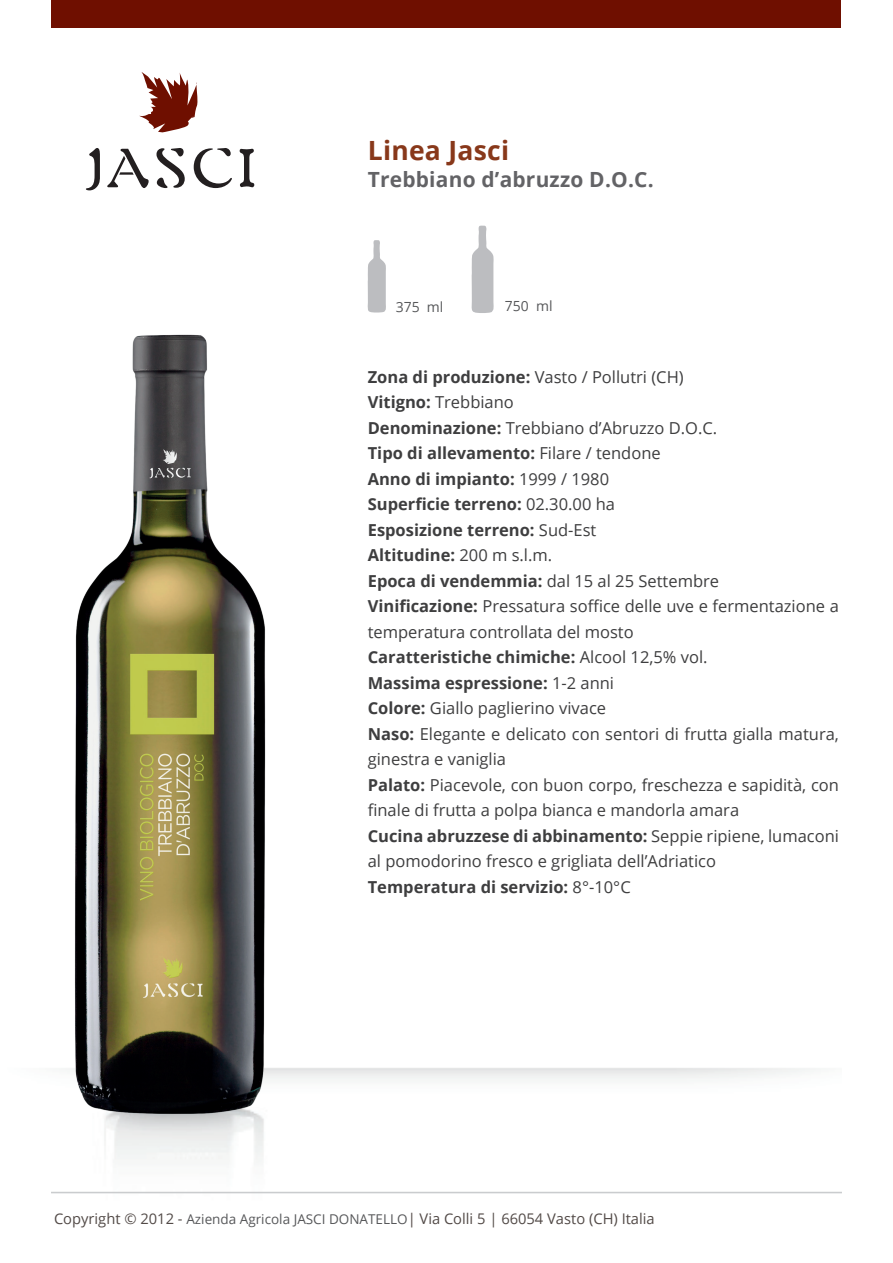
<style>
.page{position:relative;width:893px;height:1263px;background:#fff}
.page>*{position:absolute;margin:0;border:0;box-sizing:border-box;transform-origin:0 0}
.t1{font:700 26.55px "Open Sans";letter-spacing:.01em;color:#88381a}
.t2{font:700 20.85px "Open Sans";letter-spacing:.01em;color:#636366}
.t3{font:16.5px/25.5px "Open Sans";color:#3e3e3f}
.t4{font:14.7px "Open Sans";color:#524a47}
.t5{font:13.95px "Open Sans";color:#57585a}
.s1{font-weight:700}
.s2{font-size:13.5px;color:#57585a}
</style>
<div class="page">
<svg style="left:86px;top:148px;width:14px;height:42px"></svg>
<svg style="left:107px;top:149px;width:42px;height:39px"></svg>
<svg style="left:156px;top:148px;width:29px;height:40px"></svg>
<svg style="left:194px;top:148px;width:38px;height:40px"></svg>
<svg style="left:240px;top:149px;width:14px;height:38px"></svg>
<svg style="left:139px;top:72px;width:59px;height:60px"></svg>
<svg style="left:368px;top:240px;width:18px;height:73px"></svg>
<svg style="left:471px;top:225px;width:23px;height:88px"></svg>
<hr style="left:51px;top:1192px;width:791px;height:1px;background:#caccce">
<div style="left:52px;top:0;width:789px;height:28px;background:#6f0f00"></div>
<img style="left:75px;top:335px;width:190px;height:779px">
<svg style="left:149px;top:449px;width:42px;height:29px"></svg>
<h1 class="t1" style="left:368px;top:131px;width:143px">Linea Jasci</h1>
<p class="t2" style="left:368px;top:165px;width:287px">Trebbiano d’abruzzo D.O.C.</p>
<p class="t5" style="left:396px;top:297px;width:49px">375 ml</p>
<p class="t5" style="left:505px;top:296px;width:49px">750 ml</p>
<p class="t3" style="left:368px;top:363px;width:473px"><span class="s1">Zona di produzione:</span> Vasto / Pollutri (CH)<br><span class="s1">Vitigno:</span> Trebbiano<br><span class="s1">Denominazione:</span> Trebbiano d’Abruzzo D.O.C.<br><span class="s1">Tipo di allevamento:</span> Filare / tendone<br><span class="s1">Anno di impianto:</span> 1999 / 1980<br><span class="s1">Superficie terreno:</span> 02.30.00 ha<br><span class="s1">Esposizione terreno:</span> Sud-Est<br><span class="s1">Altitudine:</span> 200 m s.l.m.<br><span class="s1">Epoca di vendemmia:</span> dal 15 al 25 Settembre<br><span class="s1">Vinificazione:</span> Pressatura soffice delle uve e fermentazione a temperatura controllata del mosto<br><span class="s1">Caratteristiche chimiche:</span> Alcool 12,5% vol.<br><span class="s1">Massima espressione:</span> 1-2 anni<br><span class="s1">Colore:</span> Giallo paglierino vivace<br><span class="s1">Naso:</span> Elegante e delicato con sentori di frutta gialla matura, ginestra e vaniglia<br><span class="s1">Palato:</span> Piacevole, con buon corpo, freschezza e sapidità, con finale di frutta a polpa bianca e mandorla amara<br><span class="s1">Cucina abruzzese di abbinamento:</span> Seppie ripiene, lumaconi al pomodorino fresco e grigliata dell’Adriatico<br><span class="s1">Temperatura di servizio:</span> 8°-10°C</p>
<p class="t4" style="left:54px;top:1209px;width:602px">Copyright © 2012 - <span class="s2">Azienda Agricola JASCI DONATELLO</span>| Via Colli 5 | 66054 Vasto (CH) Italia</p>
</div>
